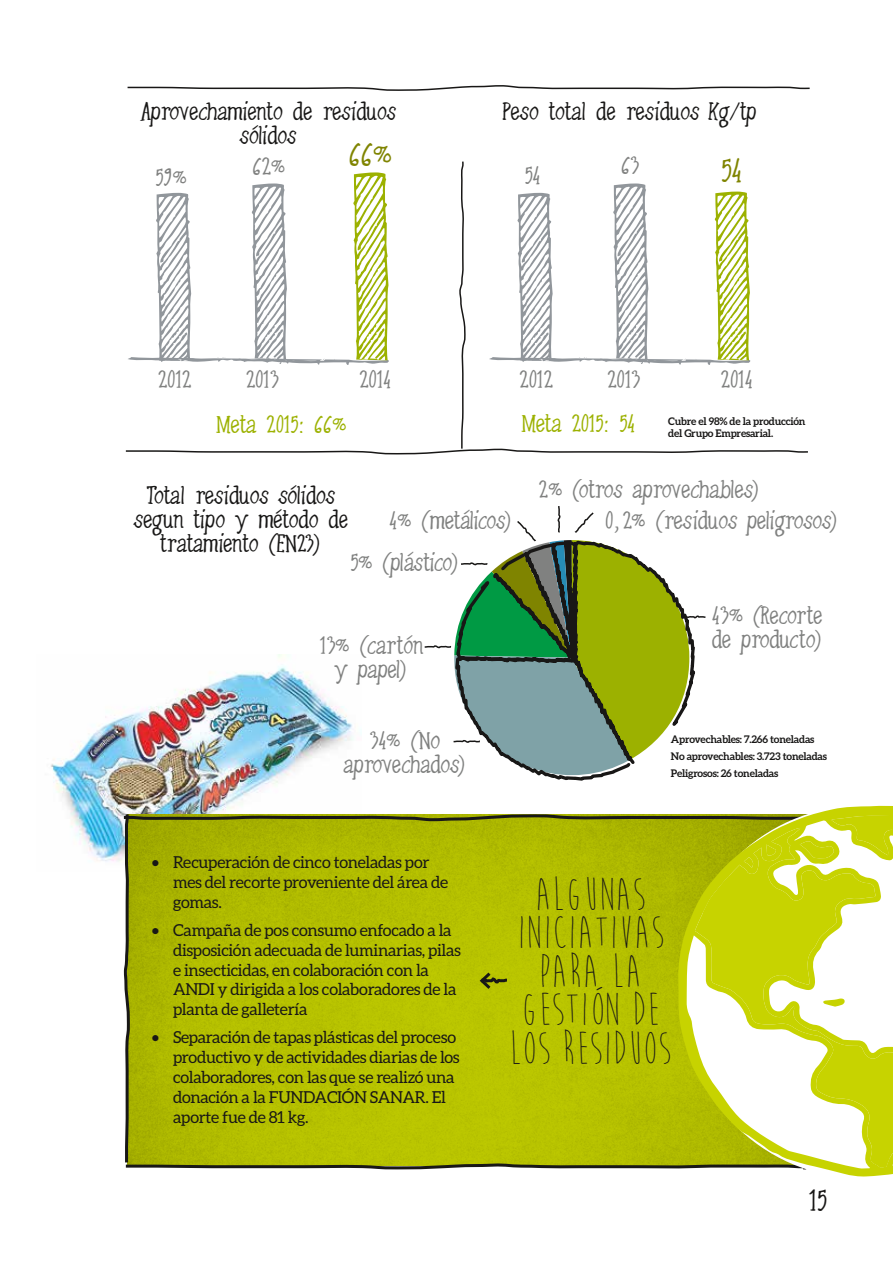
<style>
.page{position:relative;width:893px;height:1263px;background:#fff}
.page>*{position:absolute;margin:0;border:0;box-sizing:border-box;transform-origin:0 0}
.t1{font:48px/38.5px "Moon Flower";color:#181716;text-align:center}
.t2{font:36px "Chicken Fried Steak";color:#7f8400}
.t3{font:33px "Chicken Fried Steak";color:#181716}
.t4{font:27px/24px "Chicken Fried Steak";letter-spacing:-.02em;color:#808180;text-align:center}
.t5{font:27px/24px "Chicken Fried Steak";letter-spacing:-.02em;color:#181716;text-align:center}
.t6{font:27px "Chicken Fried Steak";letter-spacing:-.02em;color:#9cb100}
.t7{font:16.5px/19.8px "Aleo";letter-spacing:-.02em;color:#181716}
.t8{font:700 10.5px/16.8px "Aleo";letter-spacing:-.02em;color:#181716}
.s1{font-family:"Madeline"}
</style>
<div class="page">
<img style="left:51px;top:655px;width:302px;height:207px">
<svg style="left:127px;top:85px;width:683px;height:6px"></svg>
<svg style="left:424px;top:506px;width:282px;height:275px"></svg>
<svg style="left:125px;top:161px;width:683px;height:294px"></svg>
<svg style="left:825px;top:805px;width:68px;height:372px"></svg>
<svg style="left:121px;top:811px;width:772px;height:361px;background:#bcc523"></svg>
<h3 class="t5" style="left:140px;top:100px;width:257px">Aprovechamiento de residuos sólidos</h3>
<h2 class="t2" style="left:349px;top:134px;width:45px">66<span class="s1">%</span></h2>
<h3 class="t4" style="left:252px;top:155px;width:35px">62<span class="s1">%</span></h3>
<h3 class="t4" style="left:156px;top:166px;width:33px">59<span class="s1">%</span></h3>
<h3 class="t5" style="left:502px;top:100px;width:255px">Peso total de residuos Kg/tp</h3>
<h3 class="t4" style="left:525px;top:164px;width:18px">54</h3>
<h3 class="t4" style="left:621px;top:154px;width:20px">63</h3>
<h2 class="t2" style="left:721px;top:151px;width:23px">54</h2>
<h3 class="t4" style="left:157px;top:368px;width:36px">2012</h3>
<h3 class="t4" style="left:245px;top:368px;width:35px">2013</h3>
<h3 class="t4" style="left:359px;top:368px;width:34px">2014</h3>
<h3 class="t6" style="left:216px;top:409px;width:132px">Meta 2015: 66<span class="s1">%</span></h3>
<h3 class="t4" style="left:519px;top:368px;width:36px">2012</h3>
<h3 class="t4" style="left:607px;top:368px;width:35px">2013</h3>
<h3 class="t4" style="left:720px;top:368px;width:34px">2014</h3>
<h3 class="t6" style="left:521px;top:408px;width:116px">Meta 2015: 54</h3>
<p class="t8" style="left:668px;top:414px;width:139px;line-height:12.6px">Cubre el 98% de la producción del Grupo Empresarial.</p>
<h3 class="t5" style="left:134px;top:484px;width:216px">Total residuos sólidos segun tipo y método de tratamiento (EN23)</h3>
<h3 class="t4" style="left:389px;top:509px;width:125px">4<span class="s1">%</span> (metálicos)</h3>
<h3 class="t4" style="left:350px;top:551px;width:111px">5<span class="s1">%</span> (plástico)</h3>
<h3 class="t4" style="left:319px;top:634px;width:106px">13<span class="s1">%</span> (cartón y papel)</h3>
<h3 class="t4" style="left:343px;top:729px;width:125px">34<span class="s1">%</span> (No aprovechados)</h3>
<h3 class="t4" style="left:605px;top:474px;width:235px;line-height:31px;text-align:left;text-indent:-67px">2<span class="s1">%</span> (otros aprovechables)<br>0,2<span class="s1">%</span> (residuos peligrosos)</h3>
<h3 class="t4" style="left:711px;top:604px;width:113px;text-align:left">43<span class="s1">%</span> (Recorte de producto)</h3>
<p class="t8" style="left:671px;top:731px;width:158px">Aprovechables: 7.266 toneladas<br>No aprovechables: 3.723 toneladas<br>Peligrosos: 26 toneladas</p>
<p class="t7" style="left:173px;top:852px;width:277px;text-indent:-21px">• Recuperación de cinco toneladas por mes del recorte proveniente del área de gomas.</p>
<p class="t7" style="left:173px;top:920px;width:289px;text-indent:-21px">• Campaña de pos consumo enfocado a la disposición adecuada de luminarias, pilas e insecticidas, en colaboración con la ANDI y dirigida a los colaboradores de la planta de galletería</p>
<p class="t7" style="left:173px;top:1027px;width:288px;text-indent:-21px">• Separación de tapas plásticas del proceso productivo y de actividades diarias de los colaboradores, con las que se realizó una donación a la FUNDACIÓN SANAR. El aporte fue de 81 kg.</p>
<h1 class="t1" style="left:510px;top:875px;width:164px">ALGUNAS<br>INICIATIVAS<br>PARA LA<br>GESTIÓN DE<br>LOS RESIDUOS</h1>
<h3 class="t3" style="left:808px;top:1182px;width:21px">15</h3>
</div>
